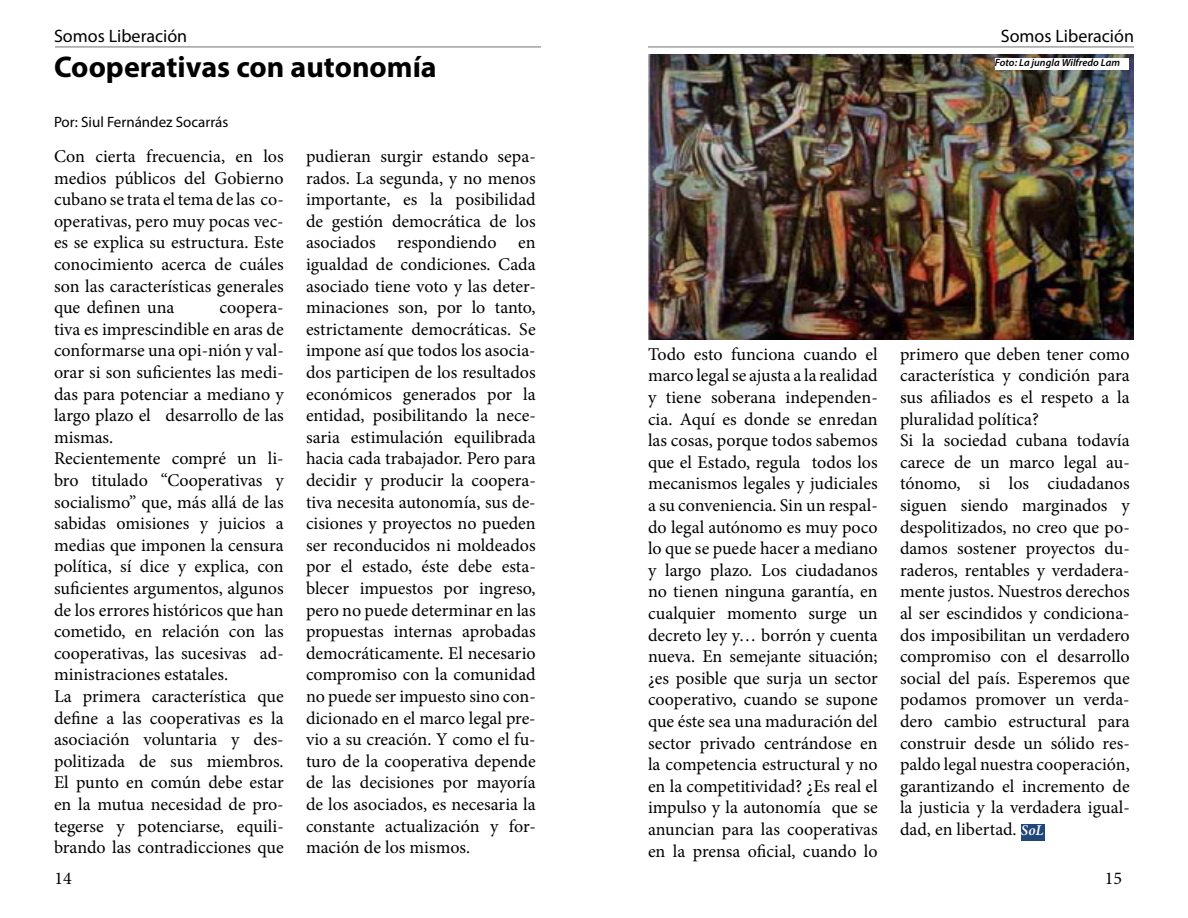
<style>
.page{position:relative;width:1188px;height:918px;background:#fff}
.page>*{position:absolute;margin:0;border:0;box-sizing:border-box;transform-origin:0 0}
.t1{font:700 30px "Myriad Pro";color:#000}
.t2{font:18px/21.6px "Minion Pro";color:#000;text-align:justify}
.t3{font:18px "Myriad Pro";color:#000}
.t4{font:15px "Myriad Pro";color:#000}
.t5{font:italic 600 15px "Minion Pro";color:#fff}
.t6{font:italic 600 10.5px "Myriad Pro";color:#000}
</style>
<div class="page">
<hr style="left:55px;top:46px;width:486px;height:1px;background:#000">
<hr style="left:648px;top:46px;width:486px;height:1px;background:#000">
<img style="left:648px;top:55px;width:486px;height:285px">
<div style="left:1021px;top:824px;width:24px;height:16px;background:#21467a"></div>
<div style="left:995px;top:58px;width:134px;height:11px;background:#fff"></div>
<p class="t3" style="left:54px;top:25px;width:135px">Somos Liberación</p>
<h1 class="t1" style="left:54px;top:47px;width:384px">Cooperativas con autonomía</h1>
<p class="t4" style="left:54px;top:113px;width:176px">Por: Siul Fernández Socarrás</p>
<p class="t2" style="left:54px;top:146px;width:231px">Con cierta frecuencia, en los medios públicos del Gobierno cubano se trata el tema de las co&shy;operativas, pero muy pocas vec&shy;es se explica su estructura. Este conocimiento acerca de cuáles son las características generales que definen una</p>
<p class="t2" style="left:306px;top:146px;width:231px">pudieran surgir estando sepa&shy;rados. La segunda, y no menos importante, es la posibilidad de gestión democrática de los asociados respondiendo en igualdad de condiciones. Cada asociado tiene voto y las deter&shy;minaciones son, por lo tanto, estrictamente democráticas. Se impone así que todos los asocia&shy;dos participen de los resultados económicos generados por la entidad, posibilitando la nece&shy;saria estimulación equilibrada hacia cada trabajador. Pero para decidir y producir la coopera&shy;tiva necesita autonomía, sus de&shy;cisiones y proyectos no pueden ser reconducidos ni moldeados por el estado, éste debe esta&shy;blecer impuestos por ingreso, pero no puede determinar en las propuestas internas aprobadas democráticamente. El necesario compromiso con la comunidad no puede ser impuesto sino con&shy;dicionado en el marco legal pre&shy;vio a su creación. Y como el fu&shy;turo de la cooperativa depende de las decisiones por mayoría de los asociados, es necesaria la constante actualización y for&shy;mación de los mismos.</p>
<p class="t2" style="left:54px;top:297px;width:231px;text-align:left;text-indent:166px">coopera&shy;tiva es imprescindible en aras de conformarse una opi-nión y val&shy;orar si son suficientes las medi&shy;das para potenciar a mediano y largo plazo el desarrollo de las mismas.<br>Recientemente compré un li&shy;bro titulado “Cooperativas y socialismo” que, más allá de las sabidas omisiones y juicios a medias que imponen la censura política, sí dice y explica, con suficientes argumentos, algunos de los errores históricos que han cometido, en relación con las cooperativas, las sucesivas ad&shy;ministraciones estatales.<br>La primera característica que define a las cooperativas es la asociación voluntaria y des&shy;politizada de sus miembros.<br>El punto en común debe estar en la mutua necesidad de pro&shy;tegerse y potenciarse, equili&shy;brando las contradicciones que</p>
<p class="t3" style="left:1001px;top:25px;width:135px">Somos Liberación</p>
<p class="t6" style="left:995px;top:56px;width:127px">Foto: La jungla Wilfredo Lam</p>
<p class="t2" style="left:648px;top:343px;width:231px">Todo esto funciona cuando el marco legal se ajusta a la realidad y tiene soberana independen&shy;cia. Aquí es donde se enredan las cosas, porque todos sabemos que el Estado, regula todos los mecanismos legales y judiciales a su conveniencia. Sin un respal&shy;do legal autónomo es muy poco lo que se puede hacer a mediano y largo plazo. Los ciudadanos no tienen ninguna garantía, en cualquier momento surge un decreto ley y… borrón y cuenta nueva. En semejante situación; ¿es posible que surja un sector cooperativo, cuando se supone que éste sea una maduración del sector privado centrándose en la competencia estructural y no en la competitividad? ¿Es real el impulso y la autonomía que se anuncian para las cooperativas en la prensa oficial, cuando lo</p>
<p class="t2" style="left:900px;top:343px;width:231px;text-align:left">primero que deben tener como característica y condición para sus afiliados es el respeto a la pluralidad política?<br>Si la sociedad cubana todavía carece de un marco legal au&shy;tónomo, si los ciudadanos siguen siendo marginados y despolitizados, no creo que po&shy;damos sostener proyectos du&shy;raderos, rentables y verdadera&shy;mente justos. Nuestros derechos al ser escindidos y condiciona&shy;dos imposibilitan un verdadero compromiso con el desarrollo social del país. Esperemos que podamos promover un verda&shy;dero cambio estructural para construir desde un sólido res&shy;paldo legal nuestra cooperación, garantizando el incremento de la justicia y la verdadera igual&shy;dad, en libertad.</p>
<p class="t5" style="left:1021px;top:819px;width:24px">SoL</p>
<p class="t2" style="left:54px;top:868px;width:19px">14</p>
<p class="t2" style="left:1105px;top:867px;width:19px">15</p>
</div>
